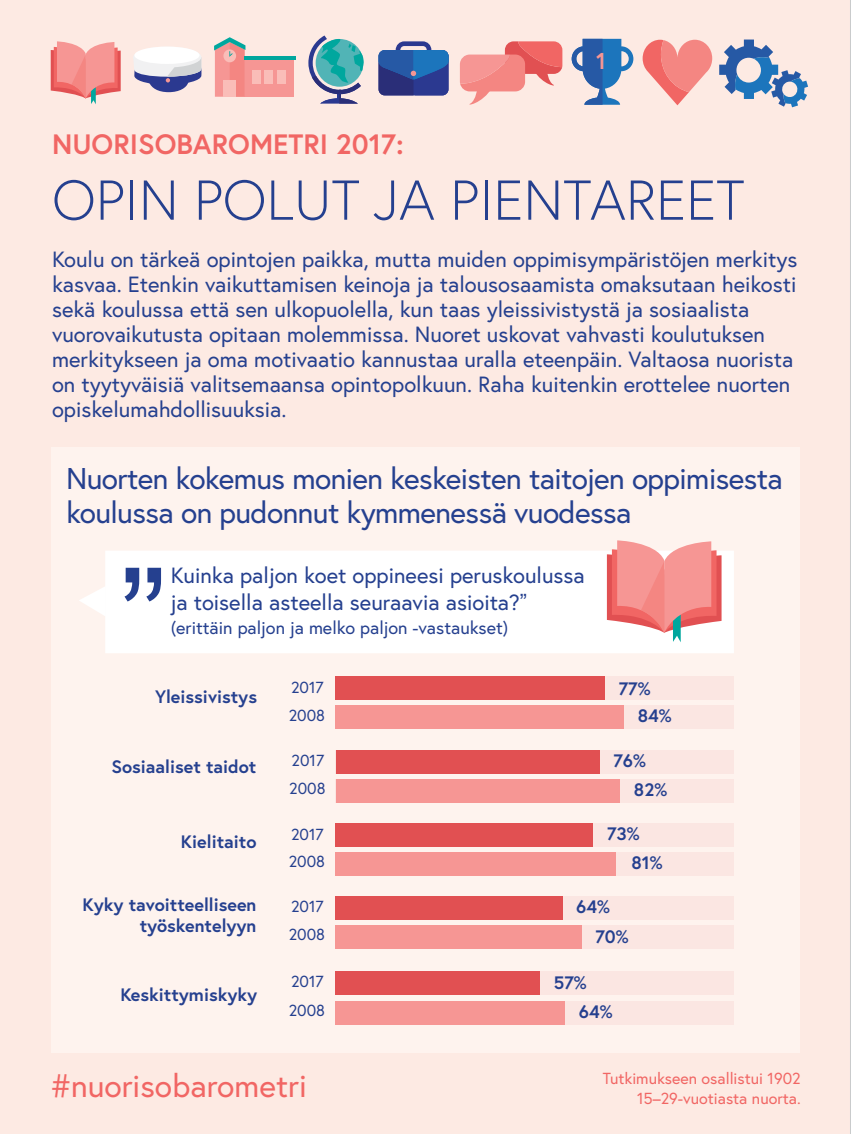
<style>
.page{position:relative;width:851px;height:1134px;background:#fff}
.page>*{position:absolute;margin:0;border:0;box-sizing:border-box;transform-origin:0 0}
.t1{font:144px "Arial";color:#25408f}
.t2{font:300 56px "Europa";color:#25408f}
.t3{font:32px "Europa";color:#f16664}
.t4{font:30px/34px "Europa";letter-spacing:-.02em;color:#25408f}
.t5{font:700 28px "Europa";color:#f16664}
.t6{font:700 23px "Europa";color:#f69694}
.t7{font:22px/25px "Europa";color:#25408f}
.t8{font:700 18px/21.6px "Europa";color:#25408f;text-align:right}
.t9{font:18px "Europa";color:#25408f}
.t10{font:16px "Europa";color:#f16664}
.t11{font:16px "Europa";color:#25408f}
.s1{font-family:"Arial"}
</style>
<div class="page">
<div style="left:0;top:0;width:850px;height:1134px;background:#fdeae3"></div>
<div style="left:51px;top:448px;width:748px;height:605px;background:#fef3ee"></div>
<div style="left:336px;top:971px;width:397px;height:23px;background:#fbe6e2"></div>
<div style="left:336px;top:1001px;width:397px;height:23px;background:#fbe6e2"></div>
<div style="left:336px;top:897px;width:397px;height:23px;background:#fbe6e2"></div>
<div style="left:336px;top:926px;width:397px;height:23px;background:#fbe6e2"></div>
<div style="left:336px;top:824px;width:397px;height:23px;background:#fbe6e2"></div>
<div style="left:336px;top:853px;width:397px;height:23px;background:#fbe6e2"></div>
<div style="left:336px;top:750px;width:397px;height:23px;background:#fbe6e2"></div>
<div style="left:336px;top:779px;width:397px;height:23px;background:#fbe6e2"></div>
<div style="left:336px;top:677px;width:397px;height:23px;background:#fbe6e2"></div>
<div style="left:336px;top:706px;width:397px;height:23px;background:#fbe6e2"></div>
<div style="left:105px;top:551px;width:628px;height:102px;background:#fff"></div>
<svg style="left:79px;top:586px;width:27px;height:31px"></svg>
<svg style="left:51px;top:41px;width:70px;height:63px;background:#f19c99"></svg>
<svg style="left:133px;top:47px;width:69px;height:45px"></svg>
<div style="left:244px;top:57px;width:50px;height:40px;background:#f69694"></div>
<hr style="left:244px;top:56px;width:52px;height:4px;background:#00a79e">
<svg style="left:214px;top:37px;width:31px;height:60px;background:#de9e9a"></svg>
<div style="left:277px;top:71px;width:8px;height:13px;background:#fabdb8"></div>
<div style="left:264px;top:71px;width:8px;height:13px;background:#fabdb8"></div>
<div style="left:252px;top:71px;width:8px;height:13px;background:#fabdb8"></div>
<div style="left:223px;top:80px;width:13px;height:17px;background:#fabdb8"></div>
<svg style="left:378px;top:41px;width:70px;height:54px;background:#4260a3"></svg>
<svg style="left:308px;top:36px;width:58px;height:68px;background:#81b3bc"></svg>
<div style="left:335px;top:706px;width:288px;height:23px;background:#f69694"></div>
<div style="left:336px;top:779px;width:283px;height:23px;background:#f69694"></div>
<div style="left:335px;top:853px;width:281px;height:23px;background:#f69694"></div>
<div style="left:335px;top:926px;width:246px;height:23px;background:#f69694"></div>
<div style="left:335px;top:1001px;width:229px;height:23px;background:#f69694"></div>
<div style="left:335px;top:677px;width:269px;height:23px;background:#e15052"></div>
<div style="left:336px;top:750px;width:263px;height:23px;background:#e15052"></div>
<div style="left:335px;top:824px;width:257px;height:23px;background:#e15052"></div>
<div style="left:335px;top:897px;width:227px;height:23px;background:#e15052"></div>
<div style="left:335px;top:971px;width:204px;height:23px;background:#e15052"></div>
<svg style="left:606px;top:540px;width:115px;height:102px;background:#f1a09f"></svg>
<svg style="left:460px;top:41px;width:102px;height:65px;background:#f5a7a3"></svg>
<svg style="left:571px;top:39px;width:62px;height:66px;background:#7e9ec5"></svg>
<svg style="left:642px;top:40px;width:70px;height:65px;background:#f6a39e"></svg>
<svg style="left:719px;top:40px;width:89px;height:67px;background:#a2b3cd"></svg>
<p class="t6" style="left:596px;top:46px;width:11px">1</p>
<p class="t5" style="left:52px;top:125px;width:353px">NUORISOBAROMETRI 2017:</p>
<h2 class="t2" style="left:52px;top:165px;width:694px">OPIN POLUT JA PIENTAREET</h2>
<p class="t7" style="left:52px;top:247px;width:746px">Koulu on tärkeä opintojen paikka, mutta muiden oppimisympäristöjen merkitys kasvaa. Etenkin vaikuttamisen keinoja ja talousosaamista omaksutaan heikosti sekä koulussa että sen ulkopuolella, kun taas yleissivistystä ja sosiaalista vuorovaikutusta opitaan molemmissa. Nuoret uskovat vahvasti koulutuksen merkitykseen ja oma motivaatio kannustaa uralla eteenpäin. Valtaosa nuorista on tyytyväisiä valitsemaansa opintopolkuun. Raha kuitenkin erottelee nuorten opiskelumahdollisuuksia.</p>
<h3 class="t4" style="left:66px;top:461px;width:718px">Nuorten kokemus monien keskeisten taitojen oppimisesta koulussa on pudonnut kymmenessä vuodessa</h3>
<p class="t7" style="left:171px;top:562px;width:415px;line-height:26.4px">Kuinka paljon koet oppineesi peruskoulussa ja toisella asteella seuraavia asioita?<span class="s1">”</span></p>
<p class="t9" style="left:171px;top:616px;width:339px">(erittäin paljon ja melko paljon -vastaukset)</p>
<h1 class="t1" style="left:119px;top:527px;width:49px">”</h1>
<p class="t8" style="left:155px;top:685px;width:103px">Yleissivistys</p>
<p class="t11" style="left:291px;top:677px;width:34px">2017</p>
<p class="t11" style="left:289px;top:705px;width:38px">2008</p>
<p class="t8" style="left:618px;top:677px;width:33px">77%</p>
<p class="t8" style="left:637px;top:704px;width:35px">84%</p>
<p class="t8" style="left:111px;top:755px;width:147px">Sosiaaliset taidot</p>
<p class="t11" style="left:291px;top:750px;width:34px">2017</p>
<p class="t8" style="left:613px;top:749px;width:34px">76%</p>
<p class="t11" style="left:289px;top:778px;width:38px">2008</p>
<p class="t8" style="left:634px;top:779px;width:35px">82%</p>
<p class="t8" style="left:181px;top:830px;width:77px">Kielitaito</p>
<p class="t11" style="left:291px;top:824px;width:34px">2017</p>
<p class="t8" style="left:607px;top:822px;width:34px">73%</p>
<p class="t11" style="left:289px;top:851px;width:38px">2008</p>
<p class="t8" style="left:631px;top:851px;width:33px">81%</p>
<p class="t8" style="left:82px;top:893px;width:175px">Kyky tavoitteelliseen työskentelyyn</p>
<p class="t11" style="left:291px;top:897px;width:34px">2017</p>
<p class="t11" style="left:289px;top:924px;width:38px">2008</p>
<p class="t8" style="left:576px;top:895px;width:35px">64%</p>
<p class="t8" style="left:595px;top:925px;width:34px">70%</p>
<p class="t8" style="left:120px;top:983px;width:138px">Keskittymiskyky</p>
<p class="t11" style="left:291px;top:971px;width:34px">2017</p>
<p class="t11" style="left:289px;top:1000px;width:38px">2008</p>
<p class="t8" style="left:553px;top:971px;width:34px">57%</p>
<p class="t8" style="left:579px;top:1000px;width:35px">64%</p>
<h3 class="t3" style="left:51px;top:1065px;width:257px">#nuorisobarometri</h3>
<p class="t10" style="left:602px;top:1068px;width:199px">Tutkimukseen osallistui 1902</p>
<p class="t10" style="left:637px;top:1088px;width:165px">15–29-vuotiasta nuorta.</p>
</div>
